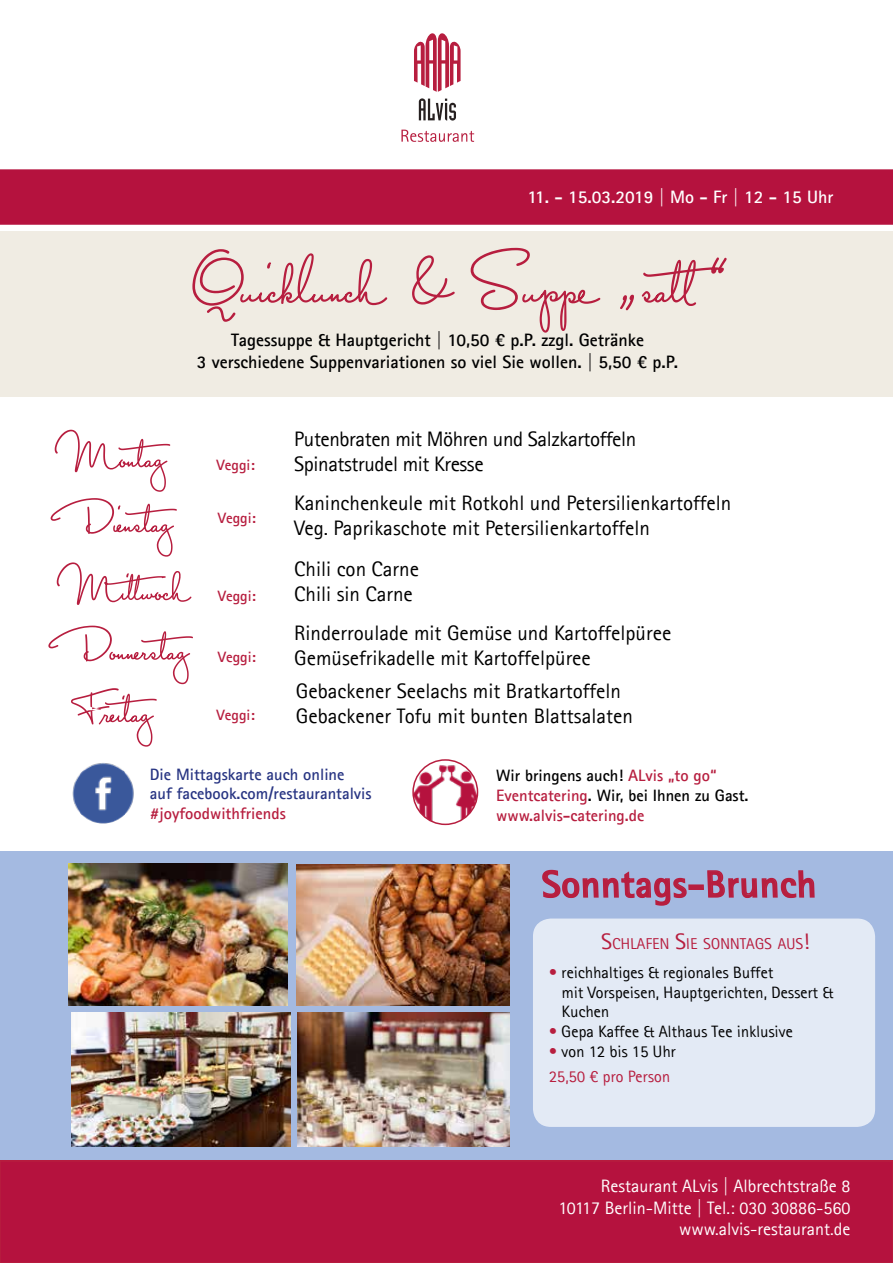
<style>
.page{position:relative;width:893px;height:1263px;background:#fff}
.page>*{position:absolute;margin:0;border:0;box-sizing:border-box;transform-origin:0 0}
.t1{font:700 37.5px "Agfa Rotis Sans Serif";color:#b71e3f}
.t2{font:21px/25.2px "Agfa Rotis Sans Serif";color:#000}
.t3{font:21px/25.2px "Agfa Rotis Sans Serif";letter-spacing:-.02em;color:#000}
.t4{font:700 18px/22.5px "Agfa Rotis Sans Serif";color:#000;text-align:center}
.t5{font:18px/21.6px "Agfa Rotis Sans Serif";color:#fff;text-align:right}
.t6{font:700 18px "Agfa Rotis Sans Serif";color:#fff}
.t7{font:16.5px/19.8px "Agfa Rotis Sans Serif";color:#000}
.t8{font:700 16.5px/19.8px "Agfa Rotis Sans Serif";color:#b71e3f}
.t9{font:700 16.5px/19.8px "Agfa Rotis Sans Serif";color:#283583}
.t10{font:16.5px/25.5px "Agfa Rotis Sans Serif";color:#b71e3f}
.t11{font:15.75px "Agfa Rotis Sans Serif";color:#b71e3f}
.t12{font:700 15px "Agfa Rotis Sans Serif";color:#b71e3f}
.s1{color:#000}
.s2{font-size:22.5px}
.s3{color:#b71e3f}
</style>
<div class="page">
<div style="left:0;top:170px;width:893px;height:54px;background:#b5123e"></div>
<div style="left:0;top:169px;width:893px;height:56px;border:2px solid #b5123e"></div>
<svg style="left:414px;top:33px;width:47px;height:59px"></svg>
<svg style="left:401px;top:130px;width:73px;height:12px"></svg>
<svg style="left:419px;top:98px;width:37px;height:23px"></svg>
<div style="left:1px;top:232px;width:892px;height:165px;background:#f0ece3"></div>
<svg style="left:192px;top:248px;width:535px;height:85px"></svg>
<div style="left:0;top:1161px;width:893px;height:102px;background:#b5123e"></div>
<div style="left:0;top:1160px;width:893px;height:103px;border:2px solid #b71e3f"></div>
<img style="left:71px;top:759px;width:64px;height:65px;border-radius:32px">
<img style="left:415px;top:762px;width:62px;height:35px">
<div style="left:412px;top:759px;width:66px;height:66px;border:2px solid #b71e3f;border-radius:50%"></div>
<svg style="left:55px;top:430px;width:115px;height:62px"></svg>
<svg style="left:51px;top:498px;width:140px;height:107px"></svg>
<svg style="left:48px;top:626px;width:145px;height:121px"></svg>
<div style="left:0;top:851px;width:893px;height:309px;background:#a4bae1"></div>
<img style="left:71px;top:1012px;width:219px;height:134px">
<img style="left:297px;top:979px;width:213px;height:26px">
<img style="left:68px;top:979px;width:219px;height:26px">
<img style="left:298px;top:1012px;width:212px;height:134px">
<img style="left:68px;top:797px;width:747px;height:182px">
<div style="left:533px;top:918px;width:342px;height:209px;background:#e3eaf5;border-radius:18px"></div>
<p class="t6" style="left:527px;top:185px;width:307px">11. - 15.03.2019 | Mo - Fr | 12 - 15 Uhr</p>
<p class="t4" style="left:197px;top:328px;width:483px">Tagessuppe &amp; Hauptgericht | 10,50 € p.P. zzgl. Getränke<br>3 verschiedene Suppenvariationen so viel Sie wollen. | 5,50 € p.P.</p>
<p class="t12" style="left:217px;top:455px;width:40px">Veggi:</p>
<p class="t12" style="left:218px;top:508px;width:40px">Veggi:</p>
<p class="t12" style="left:218px;top:586px;width:40px">Veggi:</p>
<p class="t12" style="left:218px;top:647px;width:40px">Veggi:</p>
<p class="t12" style="left:217px;top:705px;width:40px">Veggi:</p>
<p class="t3" style="left:294px;top:426px;width:344px">Putenbraten mit Möhren und Salzkartoffeln<br>Spinatstrudel mit Kresse</p>
<p class="t2" style="left:294px;top:490px;width:438px">Kaninchenkeule mit Rotkohl und Petersilienkartoffeln<br>Veg. Paprikaschote mit Petersilienkartoffeln</p>
<p class="t2" style="left:294px;top:556px;width:126px">Chili con Carne<br>Chili sin Carne</p>
<p class="t2" style="left:294px;top:620px;width:379px">Rinderroulade mit Gemüse und Kartoffelpüree<br>Gemüsefrikadelle mit Kartoffelpüree</p>
<p class="t2" style="left:296px;top:678px;width:339px">Gebackener Seelachs mit Bratkartoffeln<br>Gebackener Tofu mit bunten Blattsalaten</p>
<p class="t9" style="left:150px;top:764px;width:223px">Die Mittagskarte auch online<br>auf facebook.com/restaurantalvis</p>
<p class="t8" style="left:150px;top:803px;width:137px">#joyfoodwithfriends</p>
<p class="t8" style="left:496px;top:766px;width:254px"><span class="s1">Wir bringens auch!</span> ALvis „to go“<br>Eventcatering<span class="s1">. Wir, bei Ihnen zu Gast. </span>www.alvis-catering.de</p>
<h1 class="t1" style="left:542px;top:860px;width:278px">Sonntags-Brunch</h1>
<p class="t11" style="left:602px;top:934px;width:211px"><span class="s2">S</span>CHLAFEN <span class="s2">S</span>IE SONNTAGS AUS<span class="s2">!</span></p>
<p class="t7" style="left:562px;top:962px;width:274px;text-indent:-13px"><span class="s3">•</span> reichhaltiges &amp; regionales Buffet<br>mit Vorspeisen, Hauptgerichten, Dessert &amp;<br>Kuchen</p>
<p class="t7" style="left:549px;top:1021px;width:246px"><span class="s3">•</span> Gepa Kaffee &amp; Althaus Tee inklusive</p>
<p class="t10" style="left:549px;top:1038px;width:129px">• <span class="s1">von 12 bis 15 Uhr<br></span>25,50 € pro Person</p>
<p class="t5" style="left:558px;top:1175px;width:293px">Restaurant ALvis | Albrechtstraße 8<br>10117 Berlin-Mitte | Tel.: 030 30886-560 www.alvis-restaurant.de</p>
</div>
